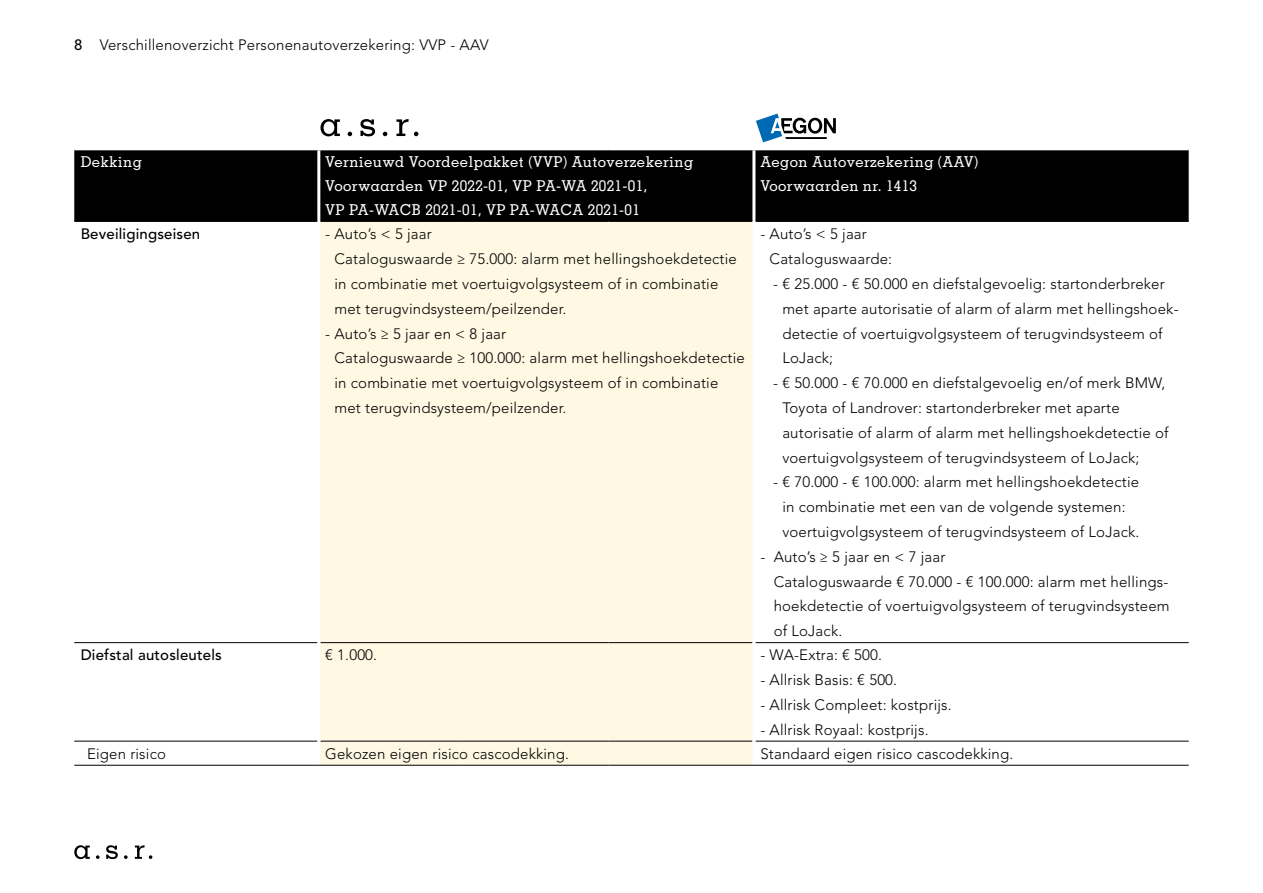
<style>
.page{position:relative;width:1263px;height:893px;background:#fff}
.page>*{position:absolute;margin:0;border:0;box-sizing:border-box;transform-origin:0 0}
.t1{font:300 15px/24.8px "Avenir LT Std";letter-spacing:.01em;color:#000}
.t2{font:500 15px/24px "Memphis LT Std";letter-spacing:.025em;color:#fff}
.t3{font:500 15px "Avenir LT Std";letter-spacing:.01em;color:#000}
.s1{font-weight:500}
</style>
<div class="page">
<svg style="left:383px;top:132px;width:4px;height:4px"></svg>
<svg style="left:396px;top:119px;width:22px;height:17px"></svg>
<svg style="left:348px;top:132px;width:4px;height:4px"></svg>
<svg style="left:320px;top:119px;width:20px;height:17px"></svg>
<svg style="left:360px;top:119px;width:15px;height:17px"></svg>
<svg style="left:756px;top:114px;width:80px;height:28px"></svg>
<div style="left:74px;top:150px;width:1115px;height:70px;background:#000"></div>
<div style="left:320px;top:222px;width:432px;height:543px;background:#fff8e3"></div>
<svg style="left:755px;top:643px;width:434px;height:122px"></svg>
<hr style="left:317px;top:150px;width:3px;height:71px;background:#fff">
<hr style="left:752px;top:150px;width:3px;height:71px;background:#fff">
<hr style="left:74px;top:220px;width:243px;height:2px;background:#000">
<hr style="left:320px;top:220px;width:137px;height:2px;background:#000">
<hr style="left:457px;top:220px;width:151px;height:2px;background:#000">
<hr style="left:608px;top:220px;width:144px;height:2px;background:#000">
<hr style="left:755px;top:220px;width:434px;height:2px;background:#000">
<hr style="left:74px;top:642px;width:243px;height:1px;background:#000">
<hr style="left:320px;top:642px;width:137px;height:1px;background:#000">
<hr style="left:457px;top:642px;width:151px;height:1px;background:#000">
<hr style="left:608px;top:642px;width:144px;height:1px;background:#000">
<hr style="left:755px;top:642px;width:434px;height:1px;background:#000">
<hr style="left:74px;top:741px;width:243px;height:1px;background:#000">
<hr style="left:320px;top:741px;width:137px;height:1px;background:#000">
<hr style="left:457px;top:741px;width:151px;height:1px;background:#000">
<hr style="left:608px;top:741px;width:144px;height:1px;background:#000">
<hr style="left:755px;top:741px;width:434px;height:1px;background:#000">
<hr style="left:74px;top:765px;width:245px;height:1px;background:#000">
<hr style="left:319px;top:765px;width:138px;height:1px;background:#000">
<hr style="left:457px;top:765px;width:151px;height:1px;background:#000">
<hr style="left:608px;top:765px;width:146px;height:1px;background:#000">
<hr style="left:754px;top:765px;width:435px;height:1px;background:#000">
<svg style="left:124px;top:855px;width:4px;height:4px"></svg>
<svg style="left:135px;top:845px;width:17px;height:14px"></svg>
<svg style="left:96px;top:855px;width:4px;height:4px"></svg>
<svg style="left:74px;top:845px;width:16px;height:14px"></svg>
<svg style="left:106px;top:845px;width:12px;height:14px"></svg>
<p class="t1" style="left:74px;top:32px;width:416px"><span class="s1">8</span> Verschillenoverzicht Personenautoverzekering: VVP - AAV</p>
<p class="t2" style="left:81px;top:149px;width:63px">Dekking</p>
<p class="t2" style="left:325px;top:149px;width:369px">Vernieuwd Voordeelpakket (VVP) Autoverzekering<br>Voorwaarden VP 2022-01, VP PA-WA 2021-01,<br>VP PA-WACB 2021-01, VP PA-WACA 2021-01</p>
<p class="t2" style="left:760px;top:149px;width:219px">Aegon Autoverzekering (AAV)<br>Voorwaarden nr. 1413</p>
<p class="t3" style="left:81px;top:226px;width:121px">Beveiligingseisen</p>
<p class="t1" style="left:334px;top:222px;width:404px;text-indent:-9px">- Auto’s &lt; 5 jaar<br>Cataloguswaarde ≥ 75.000: alarm met hellingshoekdetectie in combinatie met voertuigvolgsysteem of in combinatie met terugvindsysteem/peilzender.</p>
<p class="t1" style="left:334px;top:321px;width:412px;text-indent:-9px">- Auto’s ≥ 5 jaar en &lt; 8 jaar<br>Cataloguswaarde ≥ 100.000: alarm met hellingshoekdetectie in combinatie met voertuigvolgsysteem of in combinatie met terugvindsysteem/peilzender.</p>
<p class="t1" style="left:770px;top:222px;width:124px;text-indent:-9px">- Auto’s &lt; 5 jaar<br>Cataloguswaarde:</p>
<p class="t1" style="left:782px;top:272px;width:396px;text-indent:-9px">- € 25.000 - € 50.000 en diefstalgevoelig: startonderbreker met aparte autorisatie of alarm of alarm met hellingshoek&shy;detectie of voertuigvolgsysteem of terugvindsysteem of LoJack;</p>
<p class="t1" style="left:782px;top:371px;width:388px;text-indent:-9px">- € 50.000 - € 70.000 en diefstalgevoelig en/of merk BMW, Toyota of Landrover: startonderbreker met aparte autorisatie of alarm of alarm met hellingshoekdetectie of voertuigvolgsysteem of terugvindsysteem of LoJack;</p>
<p class="t1" style="left:782px;top:470px;width:359px;text-indent:-9px">- € 70.000 - € 100.000: alarm met hellingshoekdetectie in combinatie met een van de volgende systemen: voertuigvolgsysteem of terugvindsysteem of LoJack.</p>
<p class="t1" style="left:774px;top:544px;width:397px;text-indent:-13px">- Auto’s ≥ 5 jaar en &lt; 7 jaar<br>Cataloguswaarde € 70.000 - € 100.000: alarm met hellings&shy;hoekdetectie of voertuigvolgsysteem of terugvindsysteem of LoJack.</p>
<p class="t3" style="left:81px;top:646px;width:143px">Diefstal autosleutels</p>
<p class="t1" style="left:325px;top:643px;width:53px">€ 1.000.</p>
<p class="t1" style="left:760px;top:643px;width:123px">- WA-Extra: € 500.</p>
<p class="t1" style="left:760px;top:668px;width:138px">- Allrisk Basis: € 500.</p>
<p class="t1" style="left:760px;top:692px;width:193px">- Allrisk Compleet: kostprijs.</p>
<p class="t1" style="left:760px;top:717px;width:170px">- Allrisk Royaal: kostprijs.</p>
<p class="t1" style="left:87px;top:741px;width:80px">Eigen risico</p>
<p class="t1" style="left:325px;top:741px;width:245px">Gekozen eigen risico cascodekking.</p>
<p class="t1" style="left:760px;top:741px;width:255px">Standaard eigen risico cascodekking.</p>
</div>
